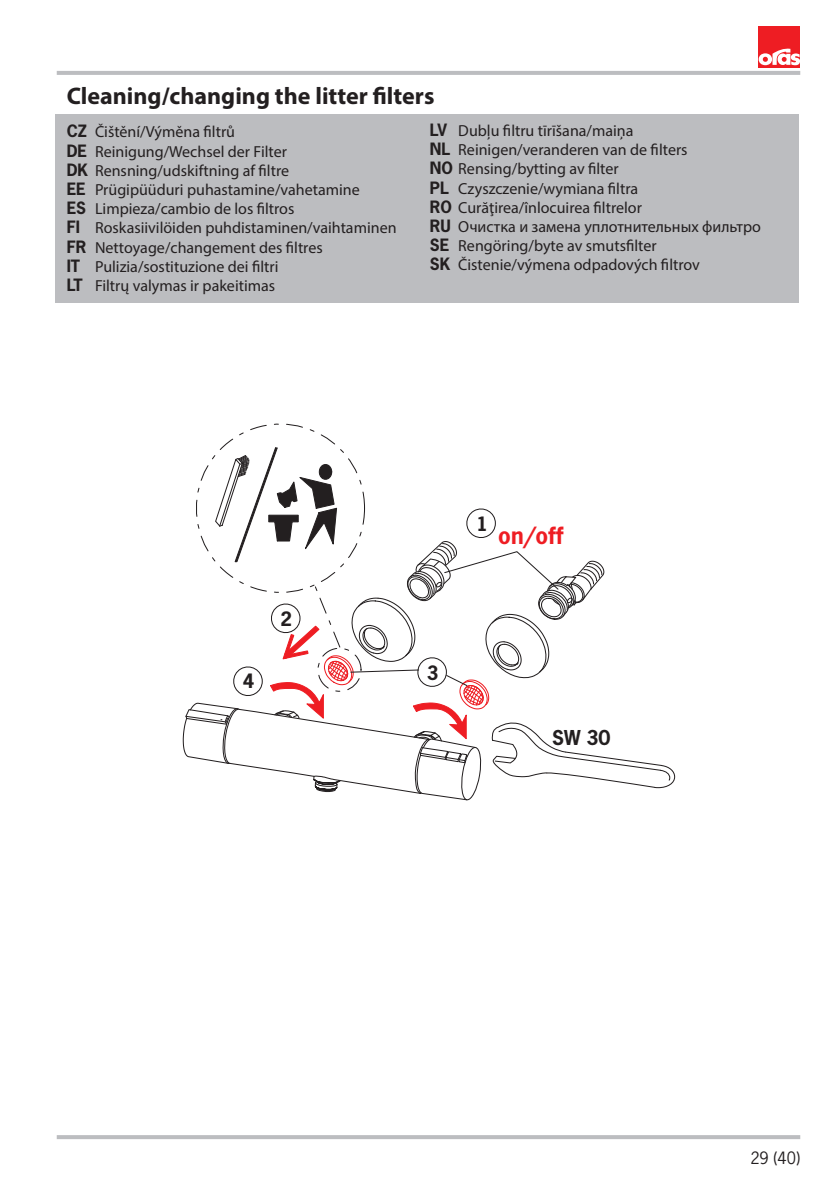
<style>
.page{position:relative;width:840px;height:1191px;background:#fff}
.page>*{position:absolute;margin:0;border:0;box-sizing:border-box;transform-origin:0 0}
.otsikko12{font:700 24px "Myriad Pro";color:#231f20}
.t1{font:700 22.4px "News Gothic";color:#ee1d23}
.t2{font:700 19.2px "News Gothic";color:#231f20}
.t3{font:700 18.6px "News Gothic";color:#231f20}
.Leipä8{font:16px "Myriad Pro";color:#231f20}
.t4{font:16px "News Gothic Std";color:#231f20}
.s1{font-family:"News Gothic Std";font-weight:700}
</style>
<div class="page">
<hr style="left:57px;top:71px;width:742px;height:4px;background:#bcbdc0">
<hr style="left:57px;top:1135px;width:742px;height:4px;background:#bcbdc0">
<div style="left:758px;top:27px;width:41px;height:41px;background:#ee1d23"></div>
<svg style="left:758px;top:48px;width:41px;height:17px"></svg>
<svg style="left:182px;top:423px;width:492px;height:378px"></svg>
<div style="left:55px;top:114px;width:743px;height:188px;background:#bcbdc0"></div>
<p class="otsikko12" style="left:67px;top:81px;width:369px">Cleaning/changing the litter filters</p>
<p class="Leipä8" style="left:67px;top:122px;width:170px"><span class="s1">CZ</span> Čištění/Výměna filtrů</p>
<p class="Leipä8" style="left:67px;top:141px;width:222px"><span class="s1">DE</span> Reinigung/Wechsel der Filter</p>
<p class="Leipä8" style="left:67px;top:160px;width:224px"><span class="s1">DK</span> Rensning/udskiftning af filtre</p>
<p class="Leipä8" style="left:67px;top:180px;width:294px"><span class="s1">EE</span> Prügipüüduri puhastamine/vahetamine</p>
<p class="Leipä8" style="left:67px;top:199px;width:229px"><span class="s1">ES</span> Limpieza/cambio de los filtros</p>
<p class="Leipä8" style="left:67px;top:218px;width:331px"><span class="s1">FI</span> Roskasiivilöiden puhdistaminen/vaihtaminen</p>
<p class="Leipä8" style="left:67px;top:237px;width:257px"><span class="s1">FR</span> Nettoyage/changement des filtres</p>
<p class="Leipä8" style="left:67px;top:256px;width:213px"><span class="s1">IT</span> Pulizia/sostituzione dei filtri</p>
<p class="Leipä8" style="left:67px;top:276px;width:210px"><span class="s1">LT</span> Filtrų valymas ir pakeitimas</p>
<p class="Leipä8" style="left:429px;top:121px;width:205px"><span class="s1">LV</span> Dubļu filtru tīrīšana/maiņa</p>
<p class="Leipä8" style="left:429px;top:140px;width:259px"><span class="s1">NL</span> Reinigen/veranderen van de filters</p>
<p class="Leipä8" style="left:429px;top:159px;width:190px"><span class="s1">NO</span> Rensing/bytting av filter</p>
<p class="Leipä8" style="left:429px;top:178px;width:210px"><span class="s1">PL</span> Czyszczenie/wymiana filtra</p>
<p class="Leipä8" style="left:429px;top:197px;width:213px"><span class="s1">RO</span> Curăţirea/înlocuirea filtrelor</p>
<p class="Leipä8" style="left:429px;top:217px;width:332px"><span class="s1">RU</span> Очистка и замена уплотнительных фильтро</p>
<p class="Leipä8" style="left:429px;top:236px;width:228px"><span class="s1">SE</span> Rengöring/byte av smutsfilter</p>
<p class="Leipä8" style="left:429px;top:255px;width:271px"><span class="s1">SK</span> Čistenie/výmena odpadových filtrov</p>
<p class="t3" style="left:243px;top:668px;width:13px">4</p>
<p class="t3" style="left:280px;top:606px;width:13px">2</p>
<p class="t3" style="left:476px;top:511px;width:13px">1</p>
<p class="t1" style="left:498px;top:521px;width:67px">on/off</p>
<p class="t3" style="left:426px;top:660px;width:13px">3</p>
<p class="t2" style="left:551px;top:725px;width:60px">SW 30</p>
<p class="t4" style="left:750px;top:1147px;width:51px">29 (40)</p>
</div>
